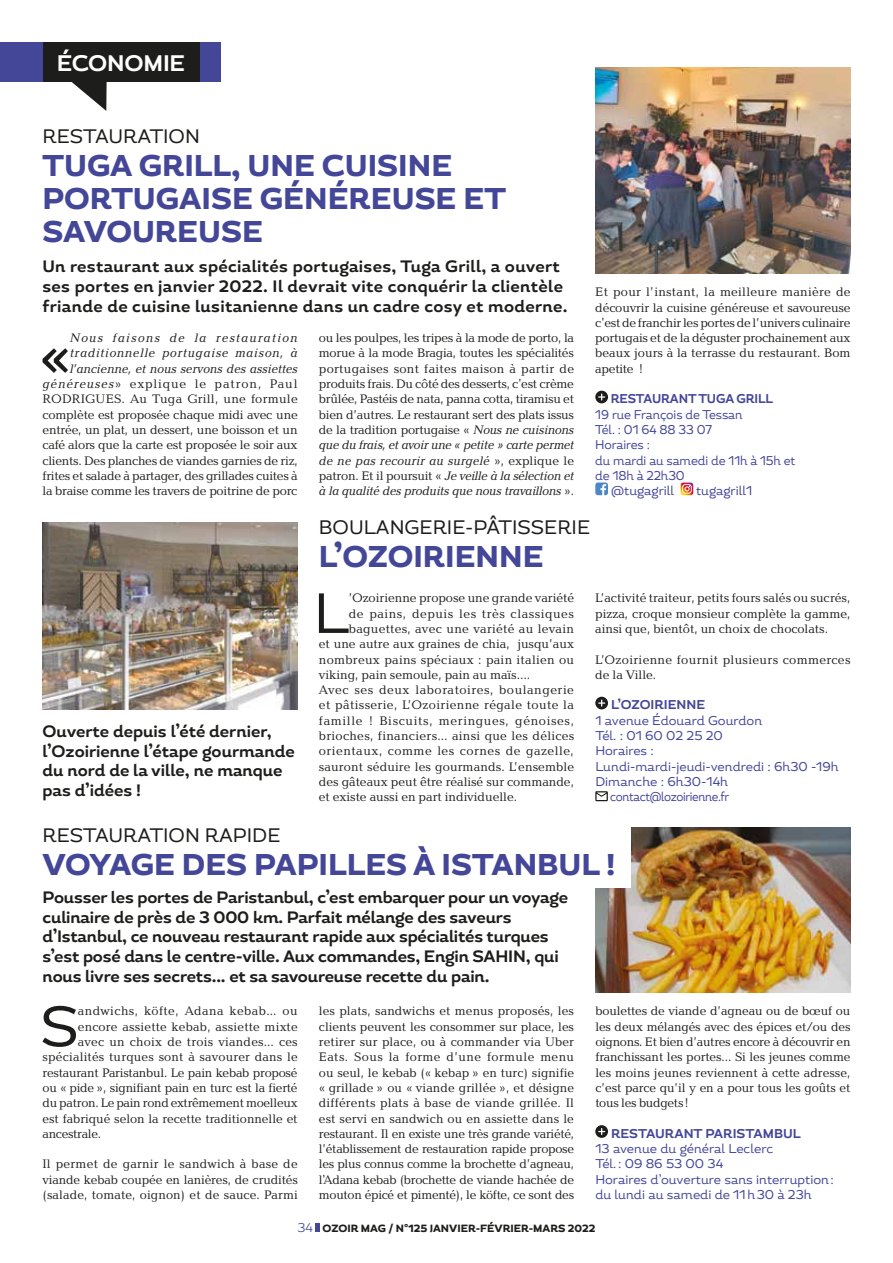
<style>
.page{position:relative;width:893px;height:1263px;background:#fff}
.page>*{position:absolute;margin:0;border:0;box-sizing:border-box;transform-origin:0 0}
.t1{font:56.4px "Magallanes";color:#1d1d1b}
.t2{font:800 30px/33px "Magallanes";color:#444798}
.t3{font:700 22.5px "Magallanes";letter-spacing:-.01em;color:#fff}
.t4{font:19.5px "Magallanes";color:#1d1d1b}
.t5{font:700 16.5px/19.8px "Magallanes";letter-spacing:-.01em;color:#1d1d1b}
.t6{font:700 16.5px/19.8px "Magallanes";letter-spacing:.02em;color:#1d1d1b}
.t7{font:12.75px/15.3px "Baltica";color:#1d1d1b;text-align:justify}
.t8{font:12.75px/15.3px "Baltica";letter-spacing:-.02em;color:#1d1d1b;text-align:right}
.t9{font:12.75px/15.3px "Magallanes";color:#444798}
.t10{font:12.75px/15.3px "Baltica";letter-spacing:.025em;color:#1d1d1b}
.t11{font:12.75px "Baltica";letter-spacing:.02em;color:#1d1d1b}
.t12{font:12.75px "Magallanes";color:#444798;scale:.95 1}
.t13{font:12.75px "Baltica";letter-spacing:.045em;color:#1d1d1b}
.t14{font:12.75px "Baltica";letter-spacing:.03em;color:#1d1d1b}
.t15{font:12.75px "Baltica";letter-spacing:.05em;color:#1d1d1b}
.t16{font:12.75px "Baltica";letter-spacing:.04em;color:#1d1d1b}
.t17{font:700 12.75px "Magallanes";letter-spacing:-.005em;color:#444798}
.t18{font:12.75px "Baltica";letter-spacing:.035em;color:#1d1d1b}
.t19{font:12.75px "Magallanes";letter-spacing:-.03em;color:#444798;scale:.9 1}
.t20{font:700 12.75px "Magallanes";letter-spacing:-.005em;color:#444798;scale:.95 1}
.t21{font:800 10.5px "Magallanes";color:#1d1d1b}
.s1{font-style:italic}
.s2{font-weight:300;font-size:12.75px;color:#444798}
</style>
<div class="page">
<img style="left:595px;top:827px;width:255px;height:166px">
<img style="left:595px;top:68px;width:255px;height:205px">
<img style="left:43px;top:522px;width:255px;height:187px">
<svg style="left:595px;top:391px;width:13px;height:12px"></svg>
<svg style="left:598px;top:393px;width:7px;height:8px"></svg>
<svg style="left:595px;top:482px;width:13px;height:13px"></svg>
<svg style="left:681px;top:483px;width:12px;height:12px"></svg>
<svg style="left:595px;top:1125px;width:13px;height:13px"></svg>
<svg style="left:598px;top:1128px;width:7px;height:7px"></svg>
<svg style="left:595px;top:697px;width:13px;height:12px"></svg>
<svg style="left:598px;top:699px;width:7px;height:8px"></svg>
<svg style="left:595px;top:791px;width:13px;height:10px"></svg>
<div style="left:43px;top:827px;width:588px;height:61px;background:#fff"></div>
<div style="left:315px;top:1223px;width:5px;height:9px;background:#444798"></div>
<div style="left:0;top:43px;width:43px;height:39px;background:#444798"></div>
<div style="left:199px;top:43px;width:22px;height:39px;background:#444798"></div>
<div style="left:43px;top:43px;width:156px;height:39px;background:#1d1d1b"></div>
<svg style="left:71px;top:82px;width:36px;height:29px"></svg>
<h3 class="t3" style="left:57px;top:49px;width:130px">ÉCONOMIE</h3>
<h3 class="t4" style="left:43px;top:124px;width:159px">RESTAURATION</h3>
<h2 class="t2" style="left:43px;top:150px;width:465px">TUGA GRILL, UNE CUISINE<br>PORTUGAISE GÉNÉREUSE ET<br>SAVOUREUSE</h2>
<p class="t6" style="left:43px;top:257px;width:527px">Un restaurant aux spécialités portugaises, Tuga Grill, a ouvert ses portes en janvier 2022. Il devrait vite conquérir la clientèle friande de cuisine lusitanienne dans un cadre cosy et moderne.</p>
<p class="t8" style="left:43px;top:331px;width:257px"><span class="s1">Nous faisons de la restauration traditionnelle portugaise maison, à l’ancienne, et nous servons des assiettes généreuses</span>» explique le patron, Paul RODRIGUES. Au Tuga Grill, une formule complète est proposée chaque midi avec une entrée, un plat, un dessert, une boisson et un café alors que la carte est proposée le soir aux clients. Des planches de viandes garnies de riz, frites et salade à partager, des grillades cuites à la braise comme les travers de poitrine de porc</p>
<p class="t7" style="left:319px;top:331px;width:257px">ou les poulpes, les tripes à la mode de porto, la morue à la mode Bragia, toutes les spécialités portugaises sont faites maison à partir de produits frais. Du côté des desserts, c'est crème brûlée, Pastéis de nata, panna cotta, tiramisu et bien d’autres. Le restaurant sert des plats issus de la tradition portugaise « <span class="s1">Nous ne cuisinons que du frais, et avoir une « petite » carte permet de ne pas recourir au surgelé</span> », explique le patron. Et il poursuit « <span class="s1">Je veille à la sélection et à la qualité des produits que nous travaillons</span> ».</p>
<h1 class="t1" style="left:40px;top:318px;width:33px">«</h1>
<p class="t7" style="left:595px;top:285px;width:257px">Et pour l’instant, la meilleure manière de découvrir la cuisine généreuse et savoureuse c'est de franchir les portes de l’univers culinaire portugais et de la déguster prochainement aux beaux jours à la terrasse du restaurant. Bom apetite !</p>
<p class="t20" style="left:611px;top:391px;width:172px">RESTAURANT TUGA GRILL</p>
<p class="t12" style="left:595px;top:406px;width:157px">19 rue François de Tessan</p>
<p class="t12" style="left:595px;top:422px;width:124px">Tél. : 01 64 88 33 07</p>
<p class="t12" style="left:595px;top:437px;width:59px">Horaires :</p>
<p class="t12" style="left:595px;top:452px;width:212px">du mardi au samedi de 11h à 15h et</p>
<p class="t12" style="left:595px;top:467px;width:96px">de 18h à 22h30</p>
<p class="t9" style="left:611px;top:483px;width:64px">@tugagrill</p>
<p class="t9" style="left:696px;top:483px;width:58px">tugagrill1</p>
<p class="t5" style="left:43px;top:722px;width:254px">Ouverte depuis l’été dernier, l’Ozoirienne l’étape gourmande du nord de la ville, ne manque pas d’idées !</p>
<h3 class="t4" style="left:319px;top:515px;width:273px">BOULANGERIE-PÂTISSERIE</h3>
<h2 class="t2" style="left:319px;top:541px;width:226px">L’OZOIRIENNE</h2>
<h1 class="t1" style="left:314px;top:578px;width:37px">L</h1>
<p class="t7" style="left:349px;top:591px;width:227px">’Ozoirienne propose une grande variété</p>
<p class="t7" style="left:595px;top:591px;width:257px">L’activité traiteur, petits fours salés ou sucrés, pizza, croque monsieur complète la gamme, ainsi que, bientôt, un choix de chocolats.</p>
<p class="t10" style="left:595px;top:652px;width:257px">L’Ozoirienne fournit plusieurs commerces de la Ville.</p>
<p class="t17" style="left:611px;top:697px;width:96px">L’OZOIRIENNE</p>
<p class="t9" style="left:595px;top:713px;width:168px">1 avenue Édouard Gourdon</p>
<p class="t9" style="left:595px;top:728px;width:129px">Tél. : 01 60 02 25 20</p>
<p class="t9" style="left:595px;top:743px;width:60px">Horaires :</p>
<p class="t9" style="left:595px;top:759px;width:245px">Lundi-mardi-jeudi-vendredi : 6h30 -19h</p>
<p class="t9" style="left:595px;top:774px;width:134px">Dimanche : 6h30-14h</p>
<p class="t19" style="left:610px;top:789px;width:134px">contact@lozoirienne.fr</p>
<p class="t13" style="left:349px;top:605px;width:227px">de pains, depuis les très classiques</p>
<p class="t10" style="left:349px;top:621px;width:227px">baguettes, avec une variété au levain</p>
<p class="t7" style="left:319px;top:637px;width:257px">et une autre aux graines de chia, jusqu’aux</p>
<p class="t11" style="left:319px;top:651px;width:257px">nombreux pains spéciaux : pain italien ou</p>
<p class="t7" style="left:319px;top:667px;width:213px">viking, pain semoule, pain au maïs….</p>
<p class="t13" style="left:319px;top:682px;width:257px">Avec ses deux laboratoires, boulangerie</p>
<p class="t14" style="left:319px;top:697px;width:257px">et pâtisserie, L’Ozoirienne régale toute la</p>
<p class="t15" style="left:319px;top:712px;width:257px">famille ! Biscuits, meringues, génoises,</p>
<p class="t10" style="left:319px;top:728px;width:257px">brioches, financiers… ainsi que les délices</p>
<p class="t16" style="left:319px;top:743px;width:257px">orientaux, comme les cornes de gazelle,</p>
<p class="t7" style="left:319px;top:759px;width:257px">sauront séduire les gourmands. L’ensemble</p>
<p class="t7" style="left:319px;top:774px;width:257px">des gâteaux peut être réalisé sur commande,</p>
<p class="t7" style="left:319px;top:790px;width:200px">et existe aussi en part individuelle.</p>
<h3 class="t4" style="left:43px;top:823px;width:239px">RESTAURATION RAPIDE</h3>
<h2 class="t2" style="left:43px;top:849px;width:575px">VOYAGE DES PAPILLES À ISTANBUL !</h2>
<p class="t5" style="left:43px;top:888px;width:527px">Pousser les portes de Paristanbul, c’est embarquer pour un voyage culinaire de près de 3 000 km. Parfait mélange des saveurs d’Istanbul, ce nouveau restaurant rapide aux spécialités turques s’est posé dans le centre-ville. Aux commandes, Engin SAHIN, qui nous livre ses secrets... et sa savoureuse recette du pain.</p>
<h1 class="t1" style="left:40px;top:991px;width:40px">S</h1>
<p class="t18" style="left:78px;top:1003px;width:221px">andwichs, köfte, Adana kebab… ou</p>
<p class="t11" style="left:78px;top:1018px;width:221px">encore assiette kebab, assiette mixte</p>
<p class="t11" style="left:78px;top:1034px;width:221px">avec un choix de trois viandes… ces</p>
<p class="t7" style="left:43px;top:1050px;width:257px">spécialités turques sont à savourer dans le</p>
<p class="t7" style="left:43px;top:1065px;width:256px">restaurant Paristanbul. Le pain kebab proposé</p>
<p class="t7" style="left:43px;top:1080px;width:257px">ou « pide », signifiant pain en turc est la fierté</p>
<p class="t8" style="left:43px;top:1096px;width:257px">du patron. Le pain rond extrêmement moelleux</p>
<p class="t7" style="left:43px;top:1111px;width:257px">est fabriqué selon la recette traditionnelle et</p>
<p class="t8" style="left:43px;top:1126px;width:60px">ancestrale.</p>
<p class="t7" style="left:43px;top:1157px;width:257px">Il permet de garnir le sandwich à base de viande kebab coupée en lanières, de crudités (salade, tomate, oignon) et de sauce. Parmi</p>
<p class="t7" style="left:319px;top:1004px;width:257px">les plats, sandwichs et menus proposés, les clients peuvent les consommer sur place, les retirer sur place, ou à commander via Uber Eats. Sous la forme d’une formule menu ou seul, le kebab (« kebap » en turc) signifie « grillade » ou « viande grillée », et désigne différents plats à base de viande grillée. Il est servi en sandwich ou en assiette dans le restaurant. Il en existe une très grande variété, l’établissement de restauration rapide propose les plus connus comme la brochette d’agneau, l'Adana kebab (brochette de viande hachée de mouton épicé et pimenté), le köfte, ce sont des</p>
<p class="t7" style="left:595px;top:1004px;width:257px">boulettes de viande d’agneau ou de bœuf ou les deux mélangés avec des épices et/ou des oignons. Et bien d’autres encore à découvrir en franchissant les portes… Si les jeunes comme les moins jeunes reviennent à cette adresse, c’est parce qu’il y en a pour tous les goûts et tous les budgets!</p>
<p class="t17" style="left:611px;top:1125px;width:191px">RESTAURANT PARISTAMBUL</p>
<p class="t9" style="left:595px;top:1141px;width:240px">13 avenue du général Leclerc<br>Tél.: 09 86 53 00 34<br>Horaires d’ouverture sans interruption: du lundi au samedi de 11h30 à 23h</p>
<p class="t21" style="left:297px;top:1222px;width:300px"><span class="s2">34</span> OZOIR MAG / N°125 JANVIER-FÉVRIER-MARS 2022</p>
</div>
